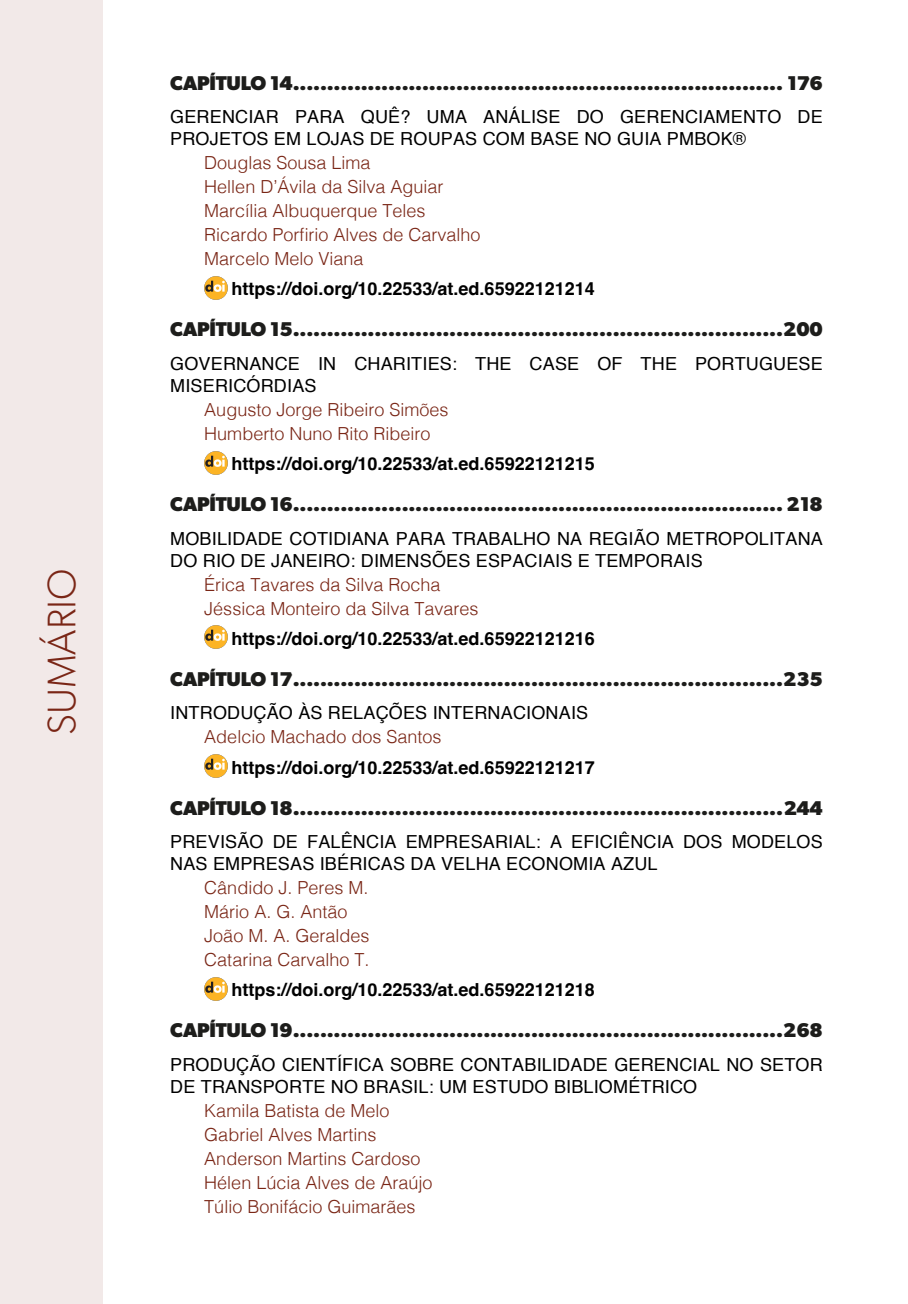
<style>
.page{position:relative;width:908px;height:1304px;background:#fff}
.page>*{position:absolute;margin:0;border:0;box-sizing:border-box;transform-origin:0 0}
.t1{font:300 40px "Gibson";color:#7a2616}
.t2{font:700 20px "Gibson";letter-spacing:-.01em;color:#1d1d1b}
.t3{font:18px/22px "Helvetica";letter-spacing:.01em;color:#000}
.t4{font:300 18px/24px "Helvetica";color:#7a2616}
.t5{font:700 18px "Helvetica";color:#000}
</style>
<div class="page">
<div style="left:0;top:0;width:103px;height:1304px;background:#f2e9e8"></div>
<img style="left:204px;top:276px;width:23px;height:23px">
<img style="left:204px;top:451px;width:23px;height:23px">
<img style="left:204px;top:626px;width:23px;height:23px">
<img style="left:204px;top:755px;width:23px;height:23px">
<img style="left:204px;top:977px;width:23px;height:23px">
<h1 class="t1" style="left:37px;top:735px;width:167px;rotate:-90deg">SUMÁRIO</h1>
<p class="t2" style="left:170px;top:71px;width:653px">CAPÍTULO 14........................................................................ 176</p>
<p class="t3" style="left:170px;top:106px;width:653px">GERENCIAR PARA QUÊ? UMA ANÁLISE DO GERENCIAMENTO DE<br>PROJETOS EM LOJAS DE ROUPAS COM BASE NO GUIA PMBOK®</p>
<p class="t4" style="left:204px;top:149px;width:278px">Douglas Sousa Lima<br>Hellen D’Ávila da Silva Aguiar<br>Marcília Albuquerque Teles<br>Ricardo Porfirio Alves de Carvalho<br>Marcelo Melo Viana</p>
<p class="t5" style="left:231px;top:278px;width:365px">https://doi.org/10.22533/at.ed.65922121214</p>
<p class="t2" style="left:170px;top:318px;width:653px">CAPÍTULO 15........................................................................200</p>
<p class="t3" style="left:170px;top:353px;width:653px">GOVERNANCE IN CHARITIES: THE CASE OF THE PORTUGUESE<br>MISERICÓRDIAS</p>
<p class="t4" style="left:204px;top:396px;width:246px">Augusto Jorge Ribeiro Simões<br>Humberto Nuno Rito Ribeiro</p>
<p class="t5" style="left:231px;top:453px;width:365px">https://doi.org/10.22533/at.ed.65922121215</p>
<p class="t2" style="left:170px;top:492px;width:653px">CAPÍTULO 16........................................................................ 218</p>
<p class="t3" style="left:170px;top:528px;width:653px">MOBILIDADE COTIDIANA PARA TRABALHO NA REGIÃO METROPOLITANA<br>DO RIO DE JANEIRO: DIMENSÕES ESPACIAIS E TEMPORAIS</p>
<p class="t4" style="left:204px;top:571px;width:276px">Érica Tavares da Silva Rocha<br>Jéssica Monteiro da Silva Tavares</p>
<p class="t5" style="left:231px;top:628px;width:365px">https://doi.org/10.22533/at.ed.65922121216</p>
<p class="t2" style="left:170px;top:667px;width:653px">CAPÍTULO 17........................................................................235</p>
<p class="t3" style="left:170px;top:703px;width:419px">INTRODUÇÃO ÀS RELAÇÕES INTERNACIONAIS</p>
<p class="t4" style="left:204px;top:724px;width:239px">Adelcio Machado dos Santos</p>
<p class="t5" style="left:231px;top:756px;width:365px">https://doi.org/10.22533/at.ed.65922121217</p>
<p class="t2" style="left:170px;top:796px;width:653px">CAPÍTULO 18........................................................................244</p>
<p class="t3" style="left:170px;top:831px;width:653px">PREVISÃO DE FALÊNCIA EMPRESARIAL: A EFICIÊNCIA DOS MODELOS<br>NAS EMPRESAS IBÉRICAS DA VELHA ECONOMIA AZUL</p>
<p class="t4" style="left:204px;top:874px;width:167px">Cândido J. Peres M.<br>Mário A. G. Antão<br>João M. A. Geraldes<br>Catarina Carvalho T.</p>
<p class="t5" style="left:231px;top:979px;width:365px">https://doi.org/10.22533/at.ed.65922121218</p>
<p class="t2" style="left:170px;top:1019px;width:653px">CAPÍTULO 19........................................................................268</p>
<p class="t3" style="left:170px;top:1054px;width:653px">PRODUÇÃO CIENTÍFICA SOBRE CONTABILIDADE GERENCIAL NO SETOR<br>DE TRANSPORTE NO BRASIL: UM ESTUDO BIBLIOMÉTRICO</p>
<p class="t4" style="left:204px;top:1097px;width:230px">Kamila Batista de Melo<br>Gabriel Alves Martins<br>Anderson Martins Cardoso<br>Hélen Lúcia Alves de Araújo<br>Túlio Bonifácio Guimarães</p>
</div>
